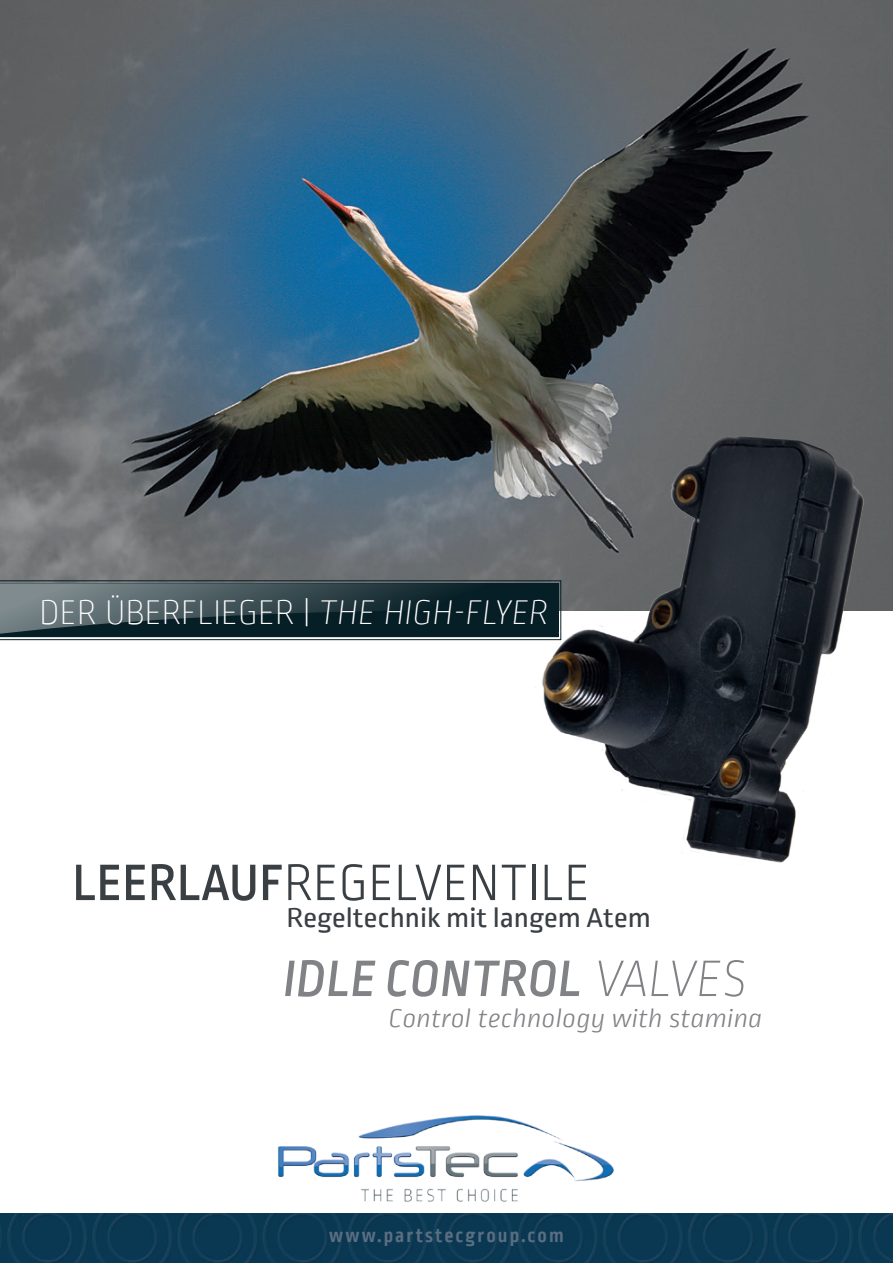
<style>
.page{position:relative;width:893px;height:1263px;background:#fff}
.page>*{position:absolute;margin:0;border:0;box-sizing:border-box;transform-origin:0 0}
.Produktname{font:300 54px "Ropa Sans PTT";letter-spacing:.01em;color:#393f43}
.Produktname_e{font:italic 500 54px "Ropa Sans PTT";letter-spacing:.01em;color:#808285}
.Tierslogan{font:200 36px "Ropa Sans PTT";letter-spacing:.01em;color:#fff}
.Sub_Titel_d{font:28.5px "Ropa Sans PTT";color:#393f43;scale:1.1 1}
.Sub_Titel_e{font:italic 300 27px "Ropa Sans PTT";color:#808285;scale:1.1 1}
.t1{font:700 21px "Ropa Sans PTT";letter-spacing:.1em;color:#5b6e82}
.s1{font-style:italic}
.s2{font-weight:500}
.s3{font-weight:200}
</style>
<div class="page">
<img style="left:0;top:0;width:893px;height:610px">
<svg style="left:0;top:580px;width:529px;height:61px;background:#37494f"></svg>
<img style="left:0;top:1213px;width:893px;height:50px">
<img style="left:529px;top:417px;width:359px;height:446px">
<img style="left:278px;top:1115px;width:336px;height:87px">
<p class="Tierslogan" style="left:40px;top:594px;width:510px">DER ÜBERFLIEGER | <span class="s1">THE HIGH-FLYER</span></p>
<p class="Produktname" style="left:73px;top:854px;width:519px"><span class="s2">LEERLAUF</span>REGELVENTILE</p>
<p class="Sub_Titel_d" style="left:286px;top:902px;width:333px">Regeltechnik mit langem Atem</p>
<p class="Produktname_e" style="left:283px;top:948px;width:464px">IDLE CONTROL <span class="s3">VALVES</span></p>
<p class="Sub_Titel_e" style="left:389px;top:1003px;width:341px">Control technology with stamina</p>
<p class="t1" style="left:329px;top:1223px;width:236px">www.partstecgroup.com</p>
</div>
